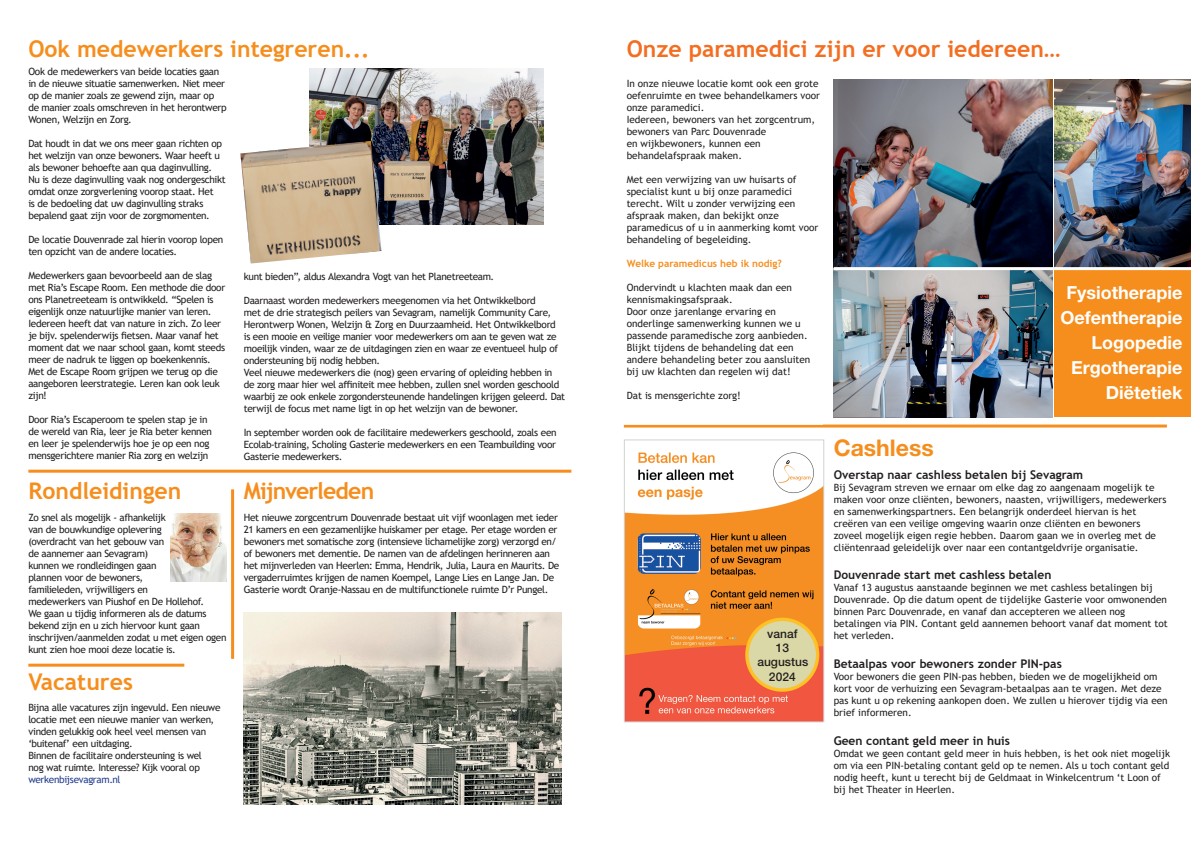
<style>
.page{position:relative;width:1191px;height:842px;background:#fff}
.page>*{position:absolute;margin:0;border:0;box-sizing:border-box;transform-origin:0 0}
.t1{font:700 23px "Trebuchet MS";color:#f68e1e}
.t2{font:700 23px "Trebuchet MS";color:#f36e21}
.t3{font:700 23px "Trebuchet MS";letter-spacing:-.045em;color:#f68e1e}
.t4{font:700 23px "Helvetica Neue LT Std";color:#f68e1e}
.t5{font:700 18px/25px "Helvetica Neue LT Std";color:#fff;text-align:right}
.t6{font:700 12px "Trebuchet MS";color:#231f20}
.t7{font:500 12px/14.4px "Helvetica Neue LT Std";color:#231f20;text-align:center}
.t8{font:10px/12px "Trebuchet MS";letter-spacing:-.025em;color:#231f20}
.t9{font:10px/12px "Trebuchet MS";color:#231f20}
.t10{font:700 10px "Trebuchet MS";color:#f68e1e}
.t11{font:10px "Trebuchet MS";letter-spacing:-.035em;color:#253f8e}
</style>
<div class="page">
<div style="left:1054px;top:255px;width:137px;height:162px;background:#f68e1e"></div>
<hr style="left:624px;top:424px;width:542px;height:3px;background:#f68e1e">
<img style="left:170px;top:513px;width:57px;height:68px">
<img style="left:310px;top:68px;width:234px;height:156px">
<img style="left:833px;top:79px;width:219px;height:338px">
<img style="left:1054px;top:79px;width:137px;height:188px">
<hr style="left:833px;top:267px;width:358px;height:3px;background:#fff">
<hr style="left:231px;top:489px;width:3px;height:170px;background:#f68e1e">
<hr style="left:28px;top:664px;width:156px;height:3px;background:#f68e1e">
<img style="left:240px;top:141px;width:141px;height:122px">
<img style="left:244px;top:613px;width:317px;height:191px">
<img style="left:626px;top:452px;width:196px;height:268px">
<div style="left:624px;top:439px;width:200px;height:283px;border:1px solid #d1d2d4"></div>
<hr style="left:28px;top:470px;width:543px;height:3px;background:#f68e1e">
<div style="left:750px;top:622px;width:65px;height:65px;background:#dbd8a7;border-radius:50%"></div>
<h1 class="t1" style="left:28px;top:34px;width:343px">Ook medewerkers integreren...</h1>
<p class="t8" style="left:28px;top:66px;width:200px">Ook de medewerkers van beide locaties gaan in de nieuwe situatie samenwerken. Niet meer op de manier zoals ze gewend zijn, maar op de manier zoals omschreven in het herontwerp Wonen, Welzijn en Zorg.</p>
<p class="t8" style="left:28px;top:138px;width:199px">Dat houdt in dat we ons meer gaan richten op het welzijn van onze bewoners. Waar heeft u als bewoner behoefte aan qua daginvulling.<br>Nu is deze daginvulling vaak nog ondergeschikt omdat onze zorgverlening voorop staat. Het<br>is de bedoeling dat uw daginvulling straks bepalend gaat zijn voor de zorgmomenten.</p>
<p class="t8" style="left:28px;top:234px;width:197px">De locatie Douvenrade zal hierin voorop lopen ten opzicht van de andere locaties.</p>
<p class="t8" style="left:28px;top:270px;width:198px">Medewerkers gaan bevoorbeeld aan de slag met Ria’s Escape Room. Een methode die door ons Planetreeteam is ontwikkeld. “Spelen is eigenlijk onze natuurlijke manier van leren.<br>Iedereen heeft dat van nature in zich. Zo leer je bijv. spelenderwijs fietsen. Maar vanaf het moment dat we naar school gaan, komt steeds meer de nadruk te liggen op boekenkennis.<br>Met de Escape Room grijpen we terug op die aangeboren leerstrategie. Leren kan ook leuk zijn!</p>
<p class="t8" style="left:28px;top:414px;width:185px">Door Ria’s Escaperoom te spelen stap je in de wereld van Ria, leer je Ria beter kennen en leer je spelenderwijs hoe je op een nog mensgerichtere manier Ria zorg en welzijn</p>
<p class="t8" style="left:244px;top:270px;width:252px">kunt bieden”, aldus Alexandra Vogt van het Planetreeteam.</p>
<p class="t8" style="left:244px;top:294px;width:323px">Daarnaast worden medewerkers meegenomen via het Ontwikkelbord<br>met de drie strategisch peilers van Sevagram, namelijk Community Care, Herontwerp Wonen, Welzijn &amp; Zorg en Duurzaamheid. Het Ontwikkelbord<br>is een mooie en veilige manier voor medewerkers om aan te geven wat ze moeilijk vinden, waar ze de uitdagingen zien en waar ze eventueel hulp of ondersteuning bij nodig hebben.<br>Veel nieuwe medewerkers die (nog) geen ervaring of opleiding hebben in de zorg maar hier wel affiniteit mee hebben, zullen snel worden geschoold waarbij ze ook enkele zorgondersteunende handelingen krijgen geleerd. Dat terwijl de focus met name ligt in op het welzijn van de bewoner.</p>
<p class="t8" style="left:244px;top:426px;width:314px;text-align:justify">In september worden ook de facilitaire medewerkers geschoold, zoals een Ecolab-training, Scholing Gasterie medewerkers en een Teambuilding voor Gasterie medewerkers.</p>
<h1 class="t1" style="left:28px;top:476px;width:154px">Rondleidingen</h1>
<p class="t8" style="left:28px;top:511px;width:200px">Zo snel als mogelijk - afhankelijk<br>van de bouwkundige oplevering<br>(overdracht van het gebouw van<br>de aannemer aan Sevagram)<br>kunnen we rondleidingen gaan<br>plannen voor de bewoners,<br>familieleden, vrijwilligers en<br>medewerkers van Piushof en De Hollehof.<br>We gaan u tijdig informeren als de datums bekend zijn en u zich hiervoor kunt gaan inschrijven/aanmelden zodat u met eigen ogen kunt zien hoe mooi deze locatie is.</p>
<h1 class="t1" style="left:28px;top:667px;width:106px">Vacatures</h1>
<p class="t8" style="left:28px;top:702px;width:194px">Bijna alle vacatures zijn ingevuld. Een nieuwe locatie met een nieuwe manier van werken, vinden gelukkig ook heel veel mensen van ‘buitenaf’ een uitdaging.<br>Binnen de facilitaire ondersteuning is wel<br>nog wat ruimte. Interesse? Kijk vooral op</p>
<p class="t11" style="left:28px;top:773px;width:94px">werkenbijsevagram.nl</p>
<h1 class="t3" style="left:244px;top:476px;width:132px">Mijnverleden</h1>
<p class="t8" style="left:244px;top:511px;width:317px">Het nieuwe zorgcentrum Douvenrade bestaat uit vijf woonlagen met ieder 21 kamers en een gezamenlijke huiskamer per etage. Per etage worden er bewoners met somatische zorg (intensieve lichamelijke zorg) verzorgd en/ of bewoners met dementie. De namen van de afdelingen herinneren aan het mijnverleden van Heerlen: Emma, Hendrik, Julia, Laura en Maurits. De vergaderruimtes krijgen de namen Koempel, Lange Lies en Lange Jan. De Gasterie wordt Oranje-Nassau en de multifunctionele ruimte D’r Pungel.</p>
<h1 class="t2" style="left:626px;top:34px;width:436px">Onze paramedici zijn er voor iedereen…</h1>
<p class="t9" style="left:626px;top:77px;width:195px">In onze nieuwe locatie komt ook een grote oefenruimte en twee behandelkamers voor onze paramedici.<br>Iedereen, bewoners van het zorgcentrum, bewoners van Parc Douvenrade<br>en wijkbewoners, kunnen een behandelafspraak maken.</p>
<p class="t9" style="left:626px;top:173px;width:193px">Met een verwijzing van uw huisarts of specialist kunt u bij onze paramedici terecht. Wilt u zonder verwijzing een afspraak maken, dan bekijkt onze paramedicus of u in aanmerking komt voor behandeling of begeleiding.</p>
<p class="t10" style="left:626px;top:257px;width:157px">Welke paramedicus heb ik nodig?</p>
<p class="t9" style="left:626px;top:281px;width:185px">Ondervindt u klachten maak dan een kennismakingsafspraak.<br>Door onze jarenlange ervaring en onderlinge samenwerking kunnen we u passende paramedische zorg aanbieden.<br>Blijkt tijdens de behandeling dat een andere behandeling beter zou aansluiten bij uw klachten dan regelen wij dat!</p>
<p class="t9" style="left:626px;top:389px;width:116px">Dat is mensgerichte zorg!</p>
<h2 class="t5" style="left:1060px;top:280px;width:123px">Fysiotherapie<br>Oefentherapie<br>Logopedie<br>Ergotherapie<br>Diëtetiek</h2>
<p class="t7" style="left:757px;top:626px;width:52px">vanaf<br>13 augustus<br>2024</p>
<h1 class="t4" style="left:833px;top:433px;width:102px">Cashless</h1>
<p class="t6" style="left:833px;top:467px;width:251px">Overstap naar cashless betalen bij Sevagram</p>
<p class="t9" style="left:833px;top:481px;width:334px">Bij Sevagram streven we ernaar om elke dag zo aangenaam mogelijk te maken voor onze cliënten, bewoners, naasten, vrijwilligers, medewerkers en samenwerkingspartners. Een belangrijk onderdeel hiervan is het creëren van een veilige omgeving waarin onze cliënten en bewoners zoveel mogelijk eigen regie hebben. Daarom gaan we in overleg met de cliëntenraad geleidelijk over naar een contantgeldvrije organisatie.</p>
<p class="t6" style="left:833px;top:568px;width:219px">Douvenrade start met cashless betalen</p>
<p class="t9" style="left:833px;top:582px;width:335px">Vanaf 13 augustus aanstaande beginnen we met cashless betalingen bij Douvenrade. Op die datum opent de tijdelijke Gasterie voor omwonenden binnen Parc Douvenrade, en vanaf dan accepteren we alleen nog betalingen via PIN. Contant geld aannemen behoort vanaf dat moment tot het verleden.</p>
<p class="t6" style="left:833px;top:656px;width:230px">Betaalpas voor bewoners zonder PIN-pas</p>
<p class="t9" style="left:833px;top:670px;width:335px">Voor bewoners die geen PIN-pas hebben, bieden we de mogelijkheid om kort voor de verhuizing een Sevagram-betaalpas aan te vragen. Met deze pas kunt u op rekening aankopen doen. We zullen u hierover tijdig via een brief informeren.</p>
<p class="t6" style="left:833px;top:733px;width:178px">Geen contant geld meer in huis</p>
<p class="t9" style="left:833px;top:747px;width:338px">Omdat we geen contant geld meer in huis hebben, is het ook niet mogelijk om via een PIN-betaling contant geld op te nemen. Als u toch contant geld nodig heeft, kunt u terecht bij de Geldmaat in Winkelcentrum ‘t Loon of bij het Theater in Heerlen.</p>
</div>
